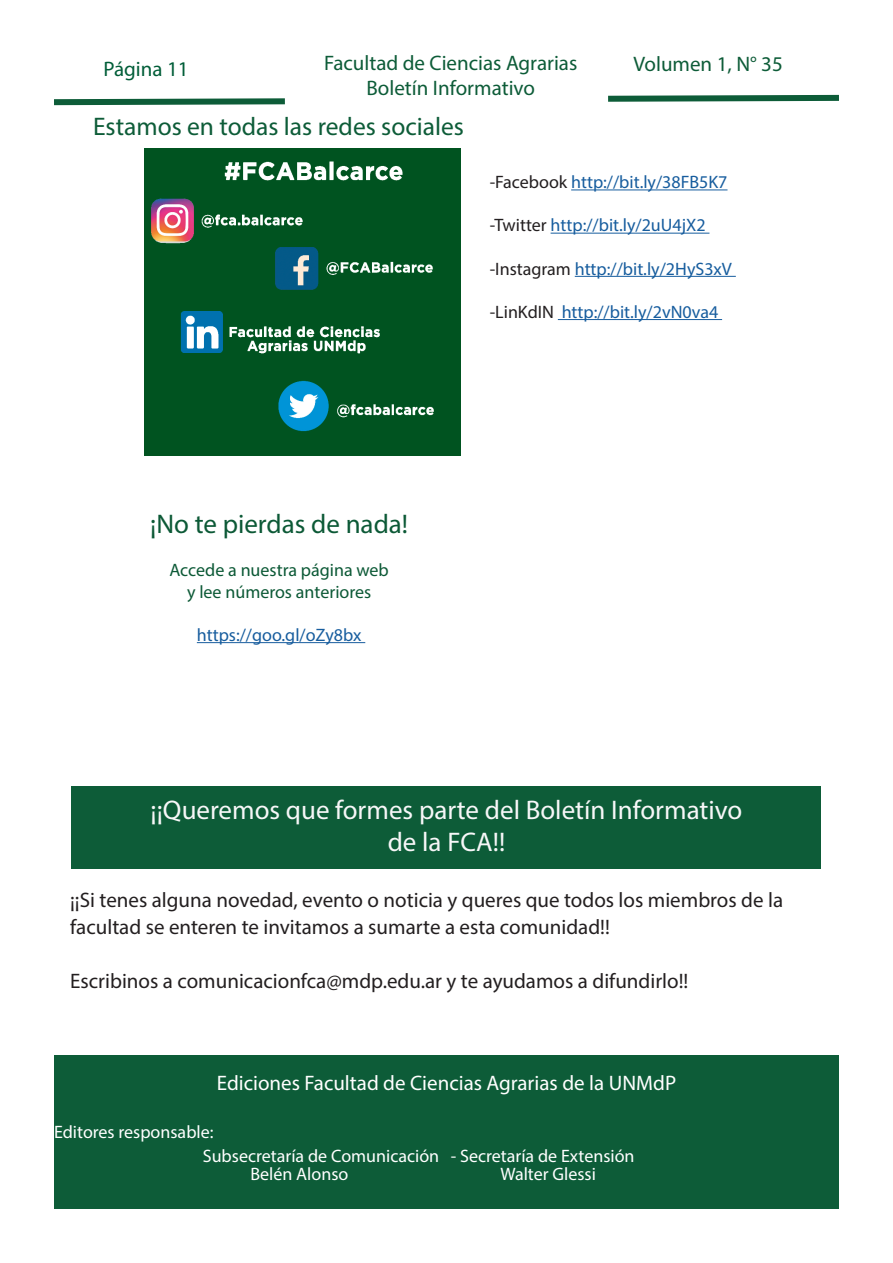
<style>
.page{position:relative;width:893px;height:1263px;background:#fff}
.page>*{position:absolute;margin:0;border:0;box-sizing:border-box;transform-origin:0 0}
.t1{font:27px "Myriad Pro";color:#f7f7f8}
.t2{font:27px "Myriad Pro";color:#0c5936}
.t3{font:25.5px "Myriad Pro";color:#0d5c38}
.t4{font:21px/27px "Myriad Pro";color:#231f20}
.t5{font:21px "Myriad Pro";color:#0d5c38}
.t6{font:21px "Myriad Pro";color:#fff}
.t7{font:21px "Myriad Pro";color:#005d38}
.t8{font:18px "Myriad Pro";color:#175d9e}
.t9{font:18px "Myriad Pro";color:#fff}
.t10{font:18px "Myriad Pro";color:#0c5936}
.s1{color:#231f20}
</style>
<div class="page">
<hr style="left:571px;top:189px;width:156px;height:1px;background:#175d9e">
<hr style="left:551px;top:233px;width:158px;height:1px;background:#175d9e">
<hr style="left:575px;top:276px;width:161px;height:1px;background:#175d9e">
<hr style="left:558px;top:319px;width:164px;height:1px;background:#175d9e">
<div style="left:72px;top:785px;width:749px;height:83px;background:#0d5c38"></div>
<div style="left:54px;top:1055px;width:785px;height:154px;background:#0d5c38"></div>
<hr style="left:197px;top:642px;width:168px;height:1px;background:#175d9e">
<svg style="left:54px;top:98px;width:231px;height:8px"></svg>
<svg style="left:608px;top:94px;width:231px;height:8px"></svg>
<img style="left:144px;top:149px;width:316px;height:307px">
<p class="t7" style="left:104px;top:56px;width:87px">Página 11</p>
<p class="t5" style="left:324px;top:50px;width:255px">Facultad de Ciencias Agrarias</p>
<p class="t5" style="left:366px;top:75px;width:170px">Boletín Informativo</p>
<p class="t3" style="left:93px;top:111px;width:372px">Estamos en todas las redes sociales</p>
<p class="t5" style="left:633px;top:51px;width:151px">Volumen 1, N° 35</p>
<p class="t2" style="left:150px;top:507px;width:259px">¡No te pierdas de nada!</p>
<p class="t10" style="left:169px;top:559px;width:221px">Accede a nuestra página web</p>
<p class="t10" style="left:187px;top:580px;width:186px">y lee números anteriores</p>
<p class="t8" style="left:197px;top:624px;width:166px">https://goo.gl/oZy8bx</p>
<p class="t8" style="left:490px;top:171px;width:239px"><span class="s1">-Facebook</span> http://bit.ly/38FB5K7</p>
<p class="t8" style="left:490px;top:214px;width:217px"><span class="s1">-Twitter</span> http://bit.ly/2uU4jX2</p>
<p class="t8" style="left:490px;top:257px;width:244px"><span class="s1">-Instagram</span> http://bit.ly/2HyS3xV</p>
<p class="t8" style="left:490px;top:301px;width:230px"><span class="s1">-LinKdIN</span> http://bit.ly/2vN0va4</p>
<p class="t1" style="left:151px;top:794px;width:593px">¡¡Queremos que formes parte del Boletín Informativo</p>
<p class="t1" style="left:388px;top:825px;width:119px">de la FCA!!</p>
<p class="t4" style="left:70px;top:886px;width:714px">¡¡Si tenes alguna novedad, evento o noticia y queres que todos los miembros de la facultad se enteren te invitamos a sumarte a esta comunidad!!</p>
<p class="t4" style="left:70px;top:967px;width:620px">Escribinos a comunicacionfca@mdp.edu.ar y te ayudamos a difundirlo!!</p>
<p class="t6" style="left:217px;top:1069px;width:461px">Ediciones Facultad de Ciencias Agrarias de la UNMdP</p>
<p class="t9" style="left:54px;top:1120px;width:161px">Editores responsable:</p>
<p class="t9" style="left:203px;top:1144px;width:433px">Subsecretaría de Comunicación - Secretaría de Extensión</p>
<p class="t9" style="left:250px;top:1162px;width:100px">Belén Alonso</p>
<p class="t9" style="left:500px;top:1162px;width:97px">Walter Glessi</p>
</div>
